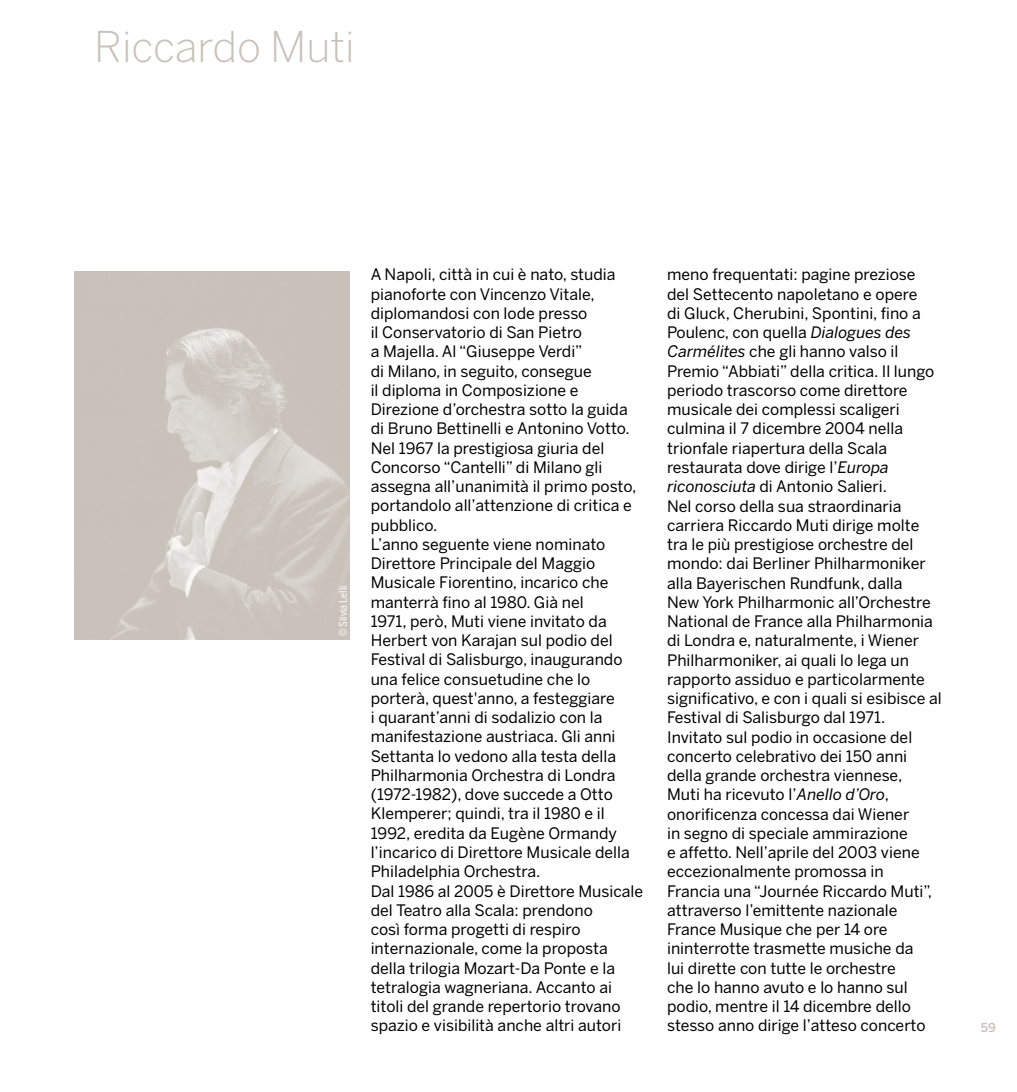
<style>
.page{position:relative;width:1017px;height:1092px;background:#fff}
.page>*{position:absolute;margin:0;border:0;box-sizing:border-box;transform-origin:0 0}
.t1{font:300 42px "Benton Sans";color:#c7c1b9}
.t2{font:15.75px/19.2px "Benton Sans";color:#000}
.t3{font:500 12.25px "Benton Sans";color:#c7c1b9}
.t4{font:10.5px "Benton Sans Cond";color:#fff}
.s1{font-style:italic}
</style>
<div class="page">
<img style="left:74px;top:272px;width:276px;height:367px">
<h1 class="t1" style="left:94px;top:22px;width:262px">Riccardo Muti</h1>
<p class="t4" style="left:337px;top:636px;width:52px;rotate:-90deg">© Silvia Lelli</p>
<p class="t2" style="left:371px;top:265px;width:274px">A Napoli, città in cui è nato, studia pianoforte con Vincenzo Vitale, diplomandosi con lode presso<br>il Conservatorio di San Pietro<br>a Majella. Al “Giuseppe Verdi”<br>di Milano, in seguito, consegue<br>il diploma in Composizione e Direzione d’orchestra sotto la guida di Bruno Bettinelli e Antonino Votto.<br>Nel 1967 la prestigiosa giuria del Concorso “Cantelli” di Milano gli assegna all’unanimità il primo posto, portandolo all’attenzione di critica e pubblico.<br>L’anno seguente viene nominato Direttore Principale del Maggio Musicale Fiorentino, incarico che manterrà fino al 1980. Già nel<br>1971, però, Muti viene invitato da Herbert von Karajan sul podio del Festival di Salisburgo, inaugurando una felice consuetudine che lo porterà, quest'anno, a festeggiare<br>i quarant’anni di sodalizio con la manifestazione austriaca. Gli anni Settanta lo vedono alla testa della Philharmonia Orchestra di Londra (1972-1982), dove succede a Otto Klemperer; quindi, tra il 1980 e il 1992, eredita da Eugène Ormandy l’incarico di Direttore Musicale della Philadelphia Orchestra.<br>Dal 1986 al 2005 è Direttore Musicale del Teatro alla Scala: prendono<br>così forma progetti di respiro internazionale, come la proposta della trilogia Mozart-Da Ponte e la tetralogia wagneriana. Accanto ai titoli del grande repertorio trovano spazio e visibilità anche altri autori</p>
<p class="t2" style="left:667px;top:265px;width:276px">meno frequentati: pagine preziose<br>del Settecento napoletano e opere<br>di Gluck, Cherubini, Spontini, fino a Poulenc, con quella <span class="s1">Dialogues des Carmélites</span> che gli hanno valso il Premio “Abbiati” della critica. Il lungo periodo trascorso come direttore musicale dei complessi scaligeri culmina il 7 dicembre 2004 nella trionfale riapertura della Scala restaurata dove dirige l’<span class="s1">Europa riconosciuta</span> di Antonio Salieri.<br>Nel corso della sua straordinaria carriera Riccardo Muti dirige molte tra le più prestigiose orchestre del mondo: dai Berliner Philharmoniker alla Bayerischen Rundfunk, dalla<br>New York Philharmonic all’Orchestre National de France alla Philharmonia di Londra e, naturalmente, i Wiener Philharmoniker, ai quali lo lega un rapporto assiduo e particolarmente significativo, e con i quali si esibisce al Festival di Salisburgo dal 1971.<br>Invitato sul podio in occasione del concerto celebrativo dei 150 anni della grande orchestra viennese,<br>Muti ha ricevuto l’<span class="s1">Anello d’Oro</span>, onorificenza concessa dai Wiener<br>in segno di speciale ammirazione<br>e affetto. Nell’aprile del 2003 viene eccezionalmente promossa in<br>Francia una “Journée Riccardo Muti”, attraverso l’emittente nazionale France Musique che per 14 ore ininterrotte trasmette musiche da<br>lui dirette con tutte le orchestre<br>che lo hanno avuto e lo hanno sul podio, mentre il 14 dicembre dello stesso anno dirige l’atteso concerto</p>
<p class="t3" style="left:981px;top:1020px;width:16px">59</p>
</div>
